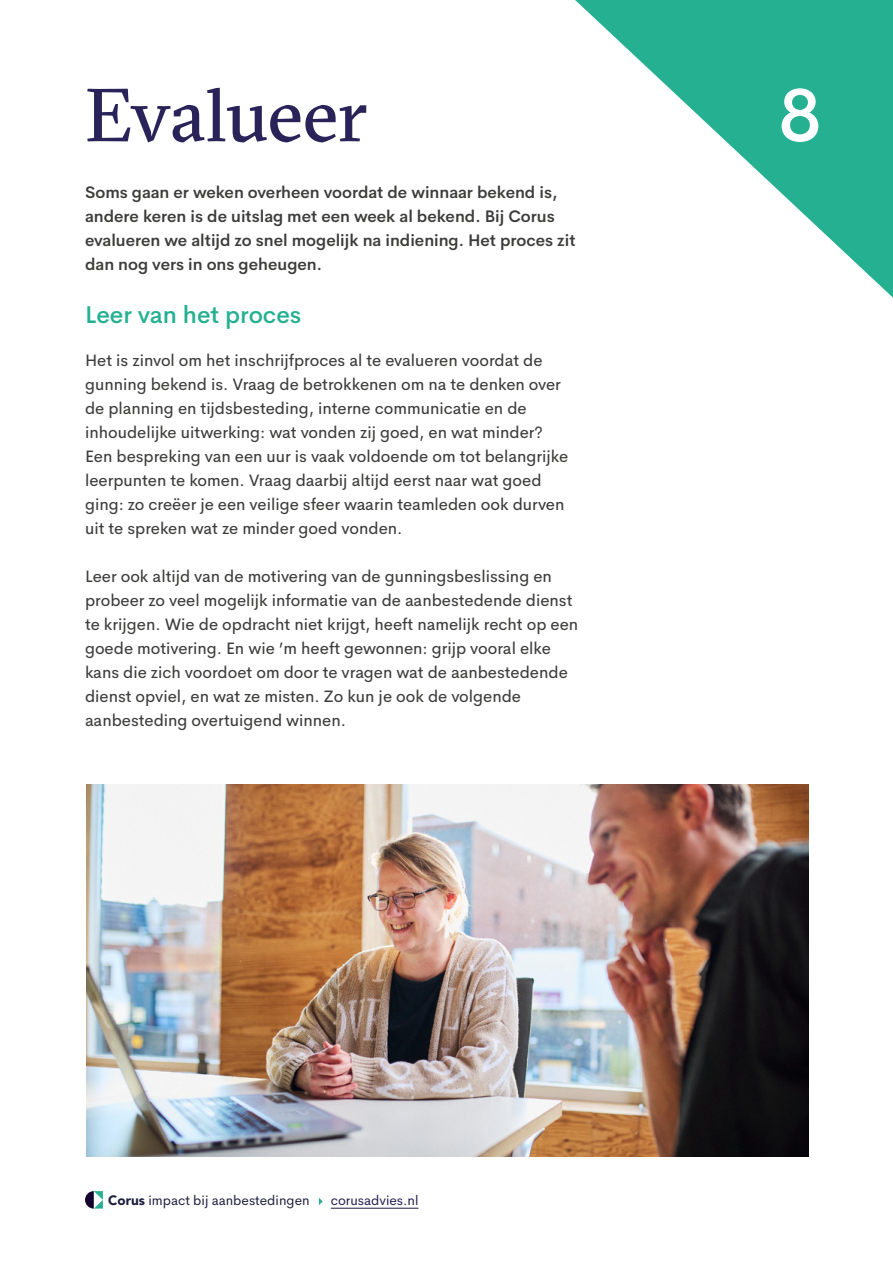
<style>
.page{position:relative;width:893px;height:1263px;background:#fff}
.page>*{position:absolute;margin:0;border:0;box-sizing:border-box;transform-origin:0 0}
.t1{font:75px "GT Sectra";letter-spacing:-.01em;color:#292359}
.t2{font:500 75px "Cerebri Sans Pro";color:#fff}
.t3{font:500 24px "Cerebri Sans Pro";color:#25b092}
.t4{font:16.5px/24px "Cerebri Sans Pro";color:#3c3c3b}
.t5{font:600 16.5px/24px "Cerebri Sans Pro";color:#3c3c3b}
.t6{font:13.5px "Cerebri Sans Pro";color:#1e1f3d}
.t7{font:13.5px "Cerebri Sans Pro";color:#231d4c}
.s1{font-family:"Avenir LT Std";font-weight:900}
</style>
<div class="page">
<svg style="left:85px;top:1191px;width:18px;height:18px"></svg>
<hr style="left:331px;top:1208px;width:88px;height:1px;background:#231d4c">
<svg style="left:319px;top:1198px;width:4px;height:7px"></svg>
<svg style="left:575px;top:0;width:318px;height:298px"></svg>
<img style="left:87px;top:784px;width:722px;height:373px">
<h1 class="t1" style="left:85px;top:73px;width:284px">Evalueer</h1>
<p class="t5" style="left:85px;top:179px;width:492px">Soms gaan er weken overheen voordat de winnaar bekend is, andere keren is de uitslag met een week al bekend. Bij Corus evalueren we altijd zo snel mogelijk na indiening. Het proces zit dan nog vers in ons geheugen.</p>
<h2 class="t3" style="left:85px;top:295px;width:218px">Leer van het proces</h2>
<p class="t4" style="left:85px;top:347px;width:485px">Het is zinvol om het inschrijfproces al te evalueren voordat de gunning bekend is. Vraag de betrokkenen om na te denken over de planning en tijdsbesteding, interne communicatie en de inhoudelijke uitwerking: wat vonden zij goed, en wat minder?<br>Een bespreking van een uur is vaak voldoende om tot belangrijke leerpunten te komen. Vraag daarbij altijd eerst naar wat goed ging: zo creëer je een veilige sfeer waarin teamleden ook durven uit te spreken wat ze minder goed vonden.</p>
<p class="t4" style="left:85px;top:563px;width:495px">Leer ook altijd van de motivering van de gunningsbeslissing en probeer zo veel mogelijk informatie van de aanbestedende dienst te krijgen. Wie de opdracht niet krijgt, heeft namelijk recht op een goede motivering. En wie ’m heeft gewonnen: grijp vooral elke kans die zich voordoet om door te vragen wat de aanbestedende dienst opviel, en wat ze misten. Zo kun je ook de volgende aanbesteding overtuigend winnen.</p>
<p class="t6" style="left:108px;top:1190px;width:203px"><span class="s1">Corus</span> impact bij aanbestedingen</p>
<p class="t7" style="left:331px;top:1190px;width:89px">corusadvies.nl</p>
<h1 class="t2" style="left:778px;top:56px;width:45px">8</h1>
</div>
